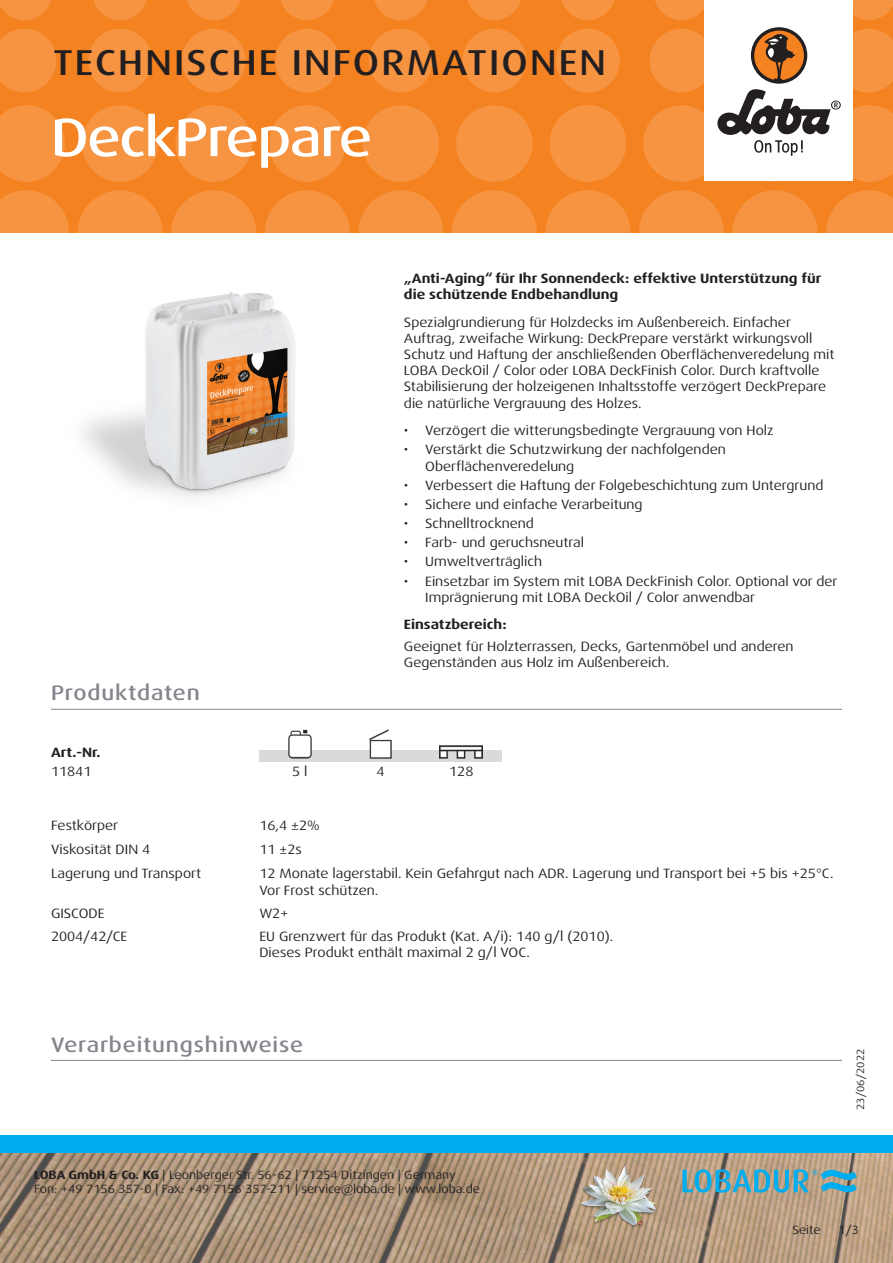
<style>
.page{position:relative;width:893px;height:1263px;background:#fff}
.page>*{position:absolute;margin:0;border:0;box-sizing:border-box;transform-origin:0 0}
.t1{font:500 expanded 54px "Dax Pro";letter-spacing:-.025em;color:#fff}
.t2{font:500 expanded 36px "Dax Pro";letter-spacing:.06em;color:#231f20}
.Titel_grau{font:500 expanded 21px "Dax Pro";letter-spacing:.04em;color:#82858b}
.Text{font:expanded 13.5px/16.2px "Dax Pro";color:#231f20}
.Text_Bold{font:700 expanded 13.5px/16.2px "Dax Pro";color:#231f20}
.Text_zentriert{font:expanded 13.5px "Dax Pro";color:#231f20}
.t3{font:expanded 12px/14.4px "Dax Pro";color:#231f20}
.t4{font:expanded 10.5px "Dax Pro";color:#231f20}
.s1{font-weight:700}
</style>
<div class="page">
<div style="left:0;top:0;width:893px;height:233px;background:#f58220"></div>
<svg style="left:0;top:190px;width:69px;height:43px"></svg>
<svg style="left:78px;top:190px;width:85px;height:85px;fill:#f69441"></svg>
<svg style="left:171px;top:190px;width:85px;height:85px;fill:#f69441"></svg>
<svg style="left:265px;top:190px;width:85px;height:85px;fill:#f69441"></svg>
<svg style="left:358px;top:190px;width:85px;height:85px;fill:#f69441"></svg>
<svg style="left:545px;top:190px;width:85px;height:85px;fill:#f69441"></svg>
<svg style="left:452px;top:190px;width:85px;height:85px;fill:#f69441"></svg>
<svg style="left:732px;top:190px;width:85px;height:85px;fill:#f69441"></svg>
<svg style="left:639px;top:190px;width:85px;height:85px;fill:#f69441"></svg>
<svg style="left:826px;top:190px;width:67px;height:43px"></svg>
<svg style="left:0;top:105px;width:65px;height:77px"></svg>
<svg style="left:82px;top:105px;width:76px;height:77px"></svg>
<svg style="left:175px;top:105px;width:77px;height:77px"></svg>
<svg style="left:269px;top:105px;width:76px;height:77px"></svg>
<svg style="left:456px;top:105px;width:77px;height:77px"></svg>
<svg style="left:362px;top:105px;width:77px;height:77px"></svg>
<svg style="left:550px;top:105px;width:76px;height:77px"></svg>
<svg style="left:0;top:29px;width:56px;height:63px"></svg>
<svg style="left:182px;top:29px;width:64px;height:63px"></svg>
<svg style="left:88px;top:29px;width:64px;height:63px"></svg>
<svg style="left:275px;top:29px;width:64px;height:63px"></svg>
<svg style="left:462px;top:29px;width:64px;height:63px"></svg>
<svg style="left:369px;top:29px;width:64px;height:63px"></svg>
<svg style="left:556px;top:29px;width:64px;height:63px"></svg>
<svg style="left:0;top:0;width:51px;height:20px"></svg>
<svg style="left:187px;top:0;width:53px;height:20px"></svg>
<svg style="left:468px;top:0;width:53px;height:20px"></svg>
<svg style="left:655px;top:0;width:49px;height:20px"></svg>
<svg style="left:93px;top:0;width:54px;height:20px"></svg>
<svg style="left:374px;top:0;width:54px;height:20px"></svg>
<svg style="left:281px;top:0;width:53px;height:20px"></svg>
<svg style="left:561px;top:0;width:54px;height:20px"></svg>
<svg style="left:853px;top:0;width:40px;height:20px"></svg>
<img style="left:0;top:1152px;width:893px;height:111px">
<div style="left:0;top:1135px;width:893px;height:17px;background:#00aeef"></div>
<div style="left:704px;top:0;width:149px;height:181px;background:#fff"></div>
<svg style="left:643px;top:29px;width:250px;height:153px"></svg>
<img style="left:578px;top:1161px;width:82px;height:81px">
<svg style="left:682px;top:1169px;width:175px;height:24px;background:#6ca4af"></svg>
<hr style="left:51px;top:1060px;width:791px;height:1px;background:#82858b">
<hr style="left:51px;top:709px;width:791px;height:1px;background:#82858b">
<img style="left:259px;top:729px;width:243px;height:22px">
<img style="left:259px;top:751px;width:243px;height:10px">
<img style="left:83px;top:272px;width:239px;height:225px">
<h2 class="t2" style="left:53px;top:40px;width:554px">TECHNISCHE INFORMATIONEN</h2>
<p class="t1" style="left:51px;top:103px;width:323px">DeckPrepare</p>
<p class="Titel_grau" style="left:51px;top:680px;width:150px">Produktdaten</p>
<p class="Text_Bold" style="left:404px;top:270px;width:419px">„Anti-Aging“ für Ihr Sonnendeck: effektive Unterstützung für die schützende Endbehandlung</p>
<p class="Text" style="left:404px;top:314px;width:432px">Spezialgrundierung für Holzdecks im Außenbereich. Einfacher Auftrag, zweifache Wirkung: DeckPrepare verstärkt wirkungsvoll Schutz und Haftung der anschließenden Oberflächenveredelung mit LOBA DeckOil / Color oder LOBA DeckFinish Color. Durch kraftvolle Stabilisierung der holzeigenen Inhaltsstoffe verzögert DeckPrepare die natürliche Vergrauung des Holzes.</p>
<p class="Text" style="left:404px;top:422px;width:371px">• Verzögert die witterungsbedingte Vergrauung von Holz</p>
<p class="Text" style="left:425px;top:442px;width:302px;text-indent:-21px">• Verstärkt die Schutzwirkung der nachfolgenden<br>Oberflächenveredelung</p>
<p class="Text" style="left:404px;top:477px;width:421px">• Verbessert die Haftung der Folgebeschichtung zum Untergrund</p>
<p class="Text" style="left:404px;top:496px;width:240px">• Sichere und einfache Verarbeitung</p>
<p class="Text" style="left:404px;top:515px;width:131px">• Schnelltrocknend</p>
<p class="Text" style="left:404px;top:535px;width:182px">• Farb- und geruchsneutral</p>
<p class="Text" style="left:404px;top:554px;width:140px">• Umweltverträglich</p>
<p class="Text" style="left:425px;top:573px;width:414px;text-indent:-21px">• Einsetzbar im System mit LOBA DeckFinish Color. Optional vor der<br>Imprägnierung mit LOBA DeckOil / Color anwendbar</p>
<p class="Text_Bold" style="left:404px;top:617px;width:104px">Einsatzbereich:</p>
<p class="Text" style="left:404px;top:638px;width:391px">Geeignet für Holzterrassen, Decks, Gartenmöbel und anderen<br>Gegenständen aus Holz im Außenbereich.</p>
<p class="Text_Bold" style="left:51px;top:745px;width:51px">Art.-Nr.</p>
<p class="Text" style="left:51px;top:764px;width:42px">11841</p>
<p class="Text_zentriert" style="left:292px;top:763px;width:17px">5 l</p>
<p class="Text_zentriert" style="left:377px;top:763px;width:10px">4</p>
<p class="Text_zentriert" style="left:449px;top:763px;width:26px">128</p>
<p class="Text" style="left:51px;top:817px;width:69px">Festkörper</p>
<p class="Text" style="left:259px;top:817px;width:62px">16,4 ±2%</p>
<p class="Text" style="left:51px;top:841px;width:101px">Viskosität DIN 4</p>
<p class="Text" style="left:259px;top:841px;width:44px">11 ±2s</p>
<p class="Text" style="left:51px;top:866px;width:152px">Lagerung und Transport</p>
<p class="Text" style="left:259px;top:866px;width:576px">12 Monate lagerstabil. Kein Gefahrgut nach ADR. Lagerung und Transport bei +5 bis +25°C.<br>Vor Frost schützen.</p>
<p class="Text" style="left:51px;top:905px;width:55px">GISCODE</p>
<p class="Text" style="left:259px;top:905px;width:30px">W2+</p>
<p class="Text" style="left:51px;top:929px;width:78px">2004/42/CE</p>
<p class="Text" style="left:259px;top:929px;width:355px">EU Grenzwert für das Produkt (Kat. A/i): 140 g/l (2010).</p>
<p class="Text" style="left:259px;top:945px;width:272px">Dieses Produkt enthält maximal 2 g/l VOC.</p>
<p class="Titel_grau" style="left:51px;top:1031px;width:254px">Verarbeitungshinweise</p>
<p class="t3" style="left:34px;top:1167px;width:447px"><span class="s1">LOBA GmbH &amp; Co. KG</span> | Leonberger Str. 56-62 | 71254 Ditzingen | Germany<br>Fon: +49 7156 357-0 | Fax: +49 7156 357-211 | service@loba.de | www.loba.de</p>
<p class="t4" style="left:854px;top:1110px;width:63px;rotate:-90deg">23/06/2022</p>
<p class="t3" style="left:792px;top:1223px;width:30px">Seite</p>
<p class="t3" style="left:838px;top:1223px;width:22px">1/3</p>
</div>
